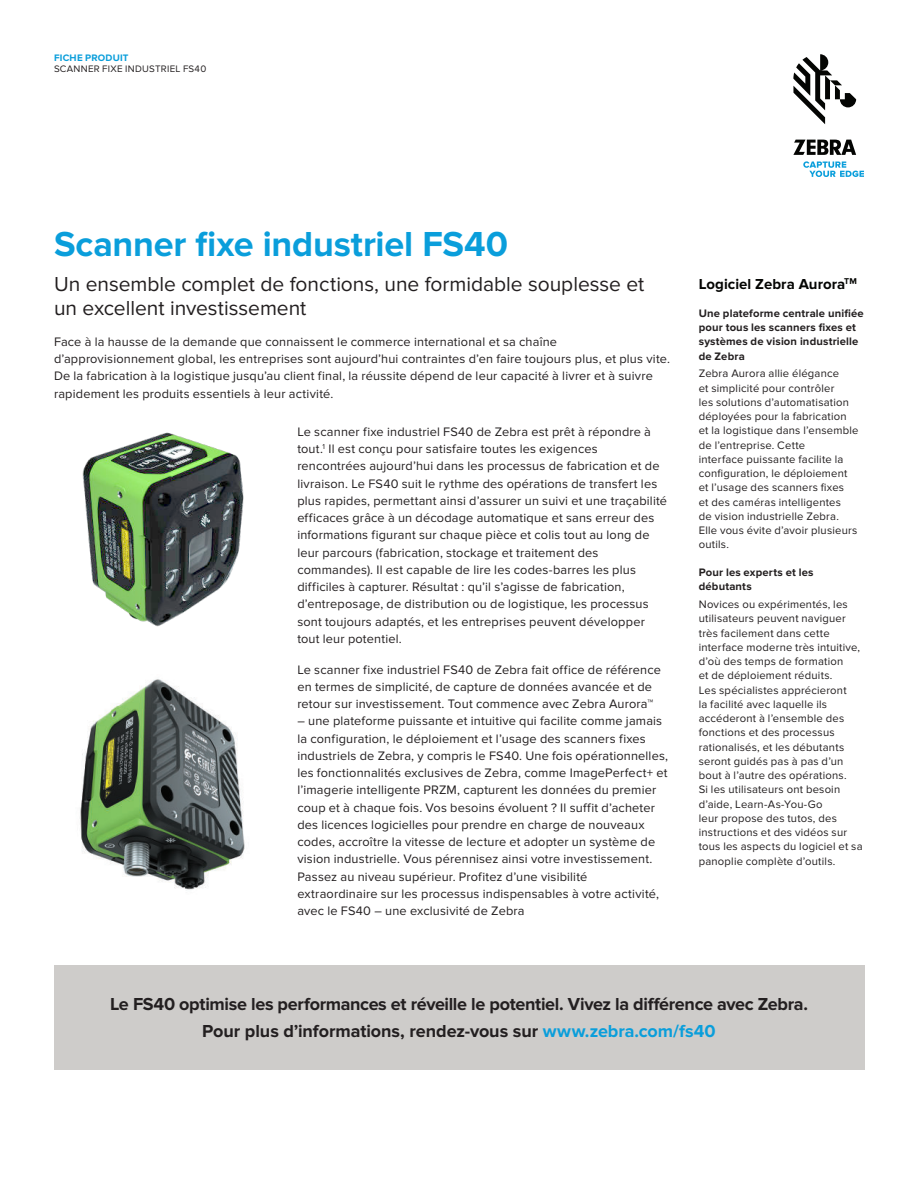
<style>
.page{position:relative;width:918px;height:1188px;background:#fff}
.page>*{position:absolute;margin:0;border:0;box-sizing:border-box;transform-origin:0 0}
.t1{font:700 36px "Proxima Nova";letter-spacing:-.005em;color:#0a9edb}
.t2{font:21px/24px "Proxima Nova";color:#231f20}
.t3{font:700 18px/26.4px "Proxima Nova";letter-spacing:-.015em;color:#231f20;text-align:center}
.t4{font:700 15px "Proxima Nova";letter-spacing:.005em;color:#040503}
.t5{font:12.75px/17.2px "Proxima Nova";letter-spacing:.015em;color:#231f20}
.t6{font:11.25px/14.2px "Proxima Nova";letter-spacing:.02em;color:#231f20}
.t7{font:700 11.25px/14.2px "Proxima Nova";letter-spacing:.015em;color:#231f20}
.t8{font:9.75px "Proxima Nova";letter-spacing:.03em;color:#231f20}
.t9{font:700 9.75px "Proxima Nova";letter-spacing:.025em;color:#0a9edb}
.s1{color:#0a9edb}
</style>
<div class="page">
<img style="left:82px;top:432px;width:162px;height:195px">
<img style="left:80px;top:679px;width:165px;height:211px">
<svg style="left:793px;top:54px;width:63px;height:70px"></svg>
<svg style="left:793px;top:140px;width:63px;height:15px"></svg>
<svg style="left:803px;top:161px;width:61px;height:16px"></svg>
<div style="left:54px;top:966px;width:810px;height:104px;background:#ceccca"></div>
<p class="t9" style="left:54px;top:52px;width:76px">FICHE PRODUIT</p>
<p class="t8" style="left:54px;top:63px;width:154px">SCANNER FIXE INDUSTRIEL FS40</p>
<h1 class="t1" style="left:54px;top:225px;width:456px">Scanner fixe industriel FS40</h1>
<h2 class="t2" style="left:54px;top:272px;width:592px">Un ensemble complet de fonctions, une formidable souplesse et un excellent investissement</h2>
<p class="t5" style="left:54px;top:333px;width:617px">Face à la hausse de la demande que connaissent le commerce international et sa chaîne d’approvisionnement global, les entreprises sont aujourd’hui contraintes d’en faire toujours plus, et plus vite.<br>De la fabrication à la logistique jusqu’au client final, la réussite dépend de leur capacité à livrer et à suivre rapidement les produits essentiels à leur activité.</p>
<p class="t5" style="left:297px;top:423px;width:371px">Le scanner fixe industriel FS40 de Zebra est prêt à répondre à tout.<sup>1</sup> Il est conçu pour satisfaire toutes les exigences rencontrées aujourd’hui dans les processus de fabrication et de livraison. Le FS40 suit le rythme des opérations de transfert les plus rapides, permettant ainsi d’assurer un suivi et une traçabilité efficaces grâce à un décodage automatique et sans erreur des informations figurant sur chaque pièce et colis tout au long de leur parcours (fabrication, stockage et traitement des commandes). Il est capable de lire les codes-barres les plus difficiles à capturer. Résultat : qu’il s’agisse de fabrication, d’entreposage, de distribution ou de logistique, les processus sont toujours adaptés, et les entreprises peuvent développer tout leur potentiel.</p>
<p class="t5" style="left:297px;top:661px;width:365px">Le scanner fixe industriel FS40 de Zebra fait office de référence en termes de simplicité, de capture de données avancée et de retour sur investissement. Tout commence avec Zebra Aurora™</p>
<p class="t5" style="left:297px;top:712px;width:372px">– une plateforme puissante et intuitive qui facilite comme jamais la configuration, le déploiement et l’usage des scanners fixes industriels de Zebra, y compris le FS40. Une fois opérationnelles, les fonctionnalités exclusives de Zebra, comme ImagePerfect+ et l’imagerie intelligente PRZM, capturent les données du premier coup et à chaque fois. Vos besoins évoluent ? Il suffit d’acheter des licences logicielles pour prendre en charge de nouveaux codes, accroître la vitesse de lecture et adopter un système de vision industrielle. Vous pérennisez ainsi votre investissement.<br>Passez au niveau supérieur. Profitez d’une visibilité extraordinaire sur les processus indispensables à votre activité, avec le FS40 – une exclusivité de Zebra</p>
<p class="t4" style="left:699px;top:276px;width:160px">Logiciel Zebra Aurora<sup>TM</sup></p>
<p class="t7" style="left:699px;top:306px;width:166px">Une plateforme centrale unifiée pour tous les scanners fixes et systèmes de vision industrielle de Zebra</p>
<p class="t6" style="left:699px;top:367px;width:161px">Zebra Aurora allie élégance<br>et simplicité pour contrôler<br>les solutions d’automatisation déployées pour la fabrication et la logistique dans l’ensemble de l’entreprise. Cette<br>interface puissante facilite la configuration, le déploiement et l’usage des scanners fixes<br>et des caméras intelligentes<br>de vision industrielle Zebra.<br>Elle vous évite d’avoir plusieurs outils.</p>
<p class="t7" style="left:699px;top:565px;width:116px">Pour les experts et les débutants</p>
<p class="t6" style="left:699px;top:597px;width:165px">Novices ou expérimentés, les utilisateurs peuvent naviguer très facilement dans cette interface moderne très intuitive, d’où des temps de formation<br>et de déploiement réduits.<br>Les spécialistes apprécieront<br>la facilité avec laquelle ils accéderont à l’ensemble des fonctions et des processus rationalisés, et les débutants seront guidés pas à pas d’un bout à l’autre des opérations.<br>Si les utilisateurs ont besoin d’aide, Learn-As-You-Go<br>leur propose des tutos, des instructions et des vidéos sur tous les aspects du logiciel et sa panoplie complète d’outils.</p>
<h3 class="t3" style="left:110px;top:991px;width:699px">Le FS40 optimise les performances et réveille le potentiel. Vivez la différence avec Zebra.<br>Pour plus d’informations, rendez-vous sur <span class="s1">www.zebra.com/fs40</span></h3>
</div>
